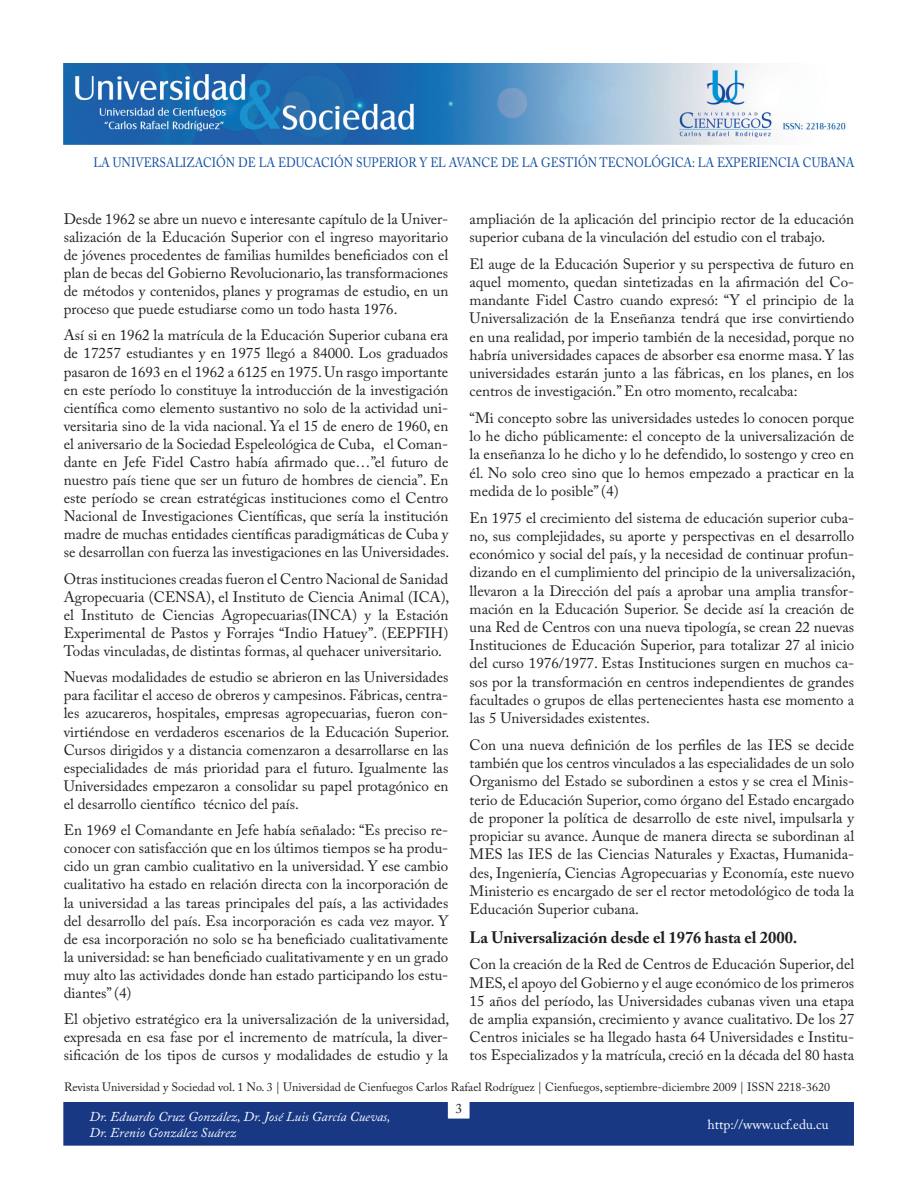
<style>
.page{position:relative;width:918px;height:1188px;background:#fff}
.page>*{position:absolute;margin:0;border:0;box-sizing:border-box;transform-origin:0 0}
.subtítulos{font:700 16.5px "Adobe Caslon Pro";color:#231f20}
.texto{font:15px/18px "Adobe Caslon Pro";color:#231f20;text-align:justify}
.t1{font:13.5px "Adobe Caslon Pro";color:#0d4da1;scale:.87 1}
.t2{font:italic 13.5px/16.2px "Adobe Caslon Pro";color:#fff}
.t3{font:13.5px "Adobe Caslon Pro";color:#fff}
.t4{font:13.5px "Adobe Caslon Pro";color:#231f20}
.t5{font:12px "Adobe Caslon Pro";color:#231f20}
</style>
<div class="page">
<img style="left:64px;top:64px;width:782px;height:80px">
<div style="left:64px;top:1103px;width:790px;height:42px;background:#183884"></div>
<p class="t1" style="left:94px;top:155px;width:876px">LA UNIVERSALIZACIÓN DE LA EDUCACIÓN SUPERIOR Y EL AVANCE DE LA GESTIÓN TECNOLÓGICA: LA EXPERIENCIA CUBANA</p>
<p class="texto" style="left:64px;top:209px;width:386px">Desde 1962 se abre un nuevo e interesante capítulo de la Univer&shy;salización de la Educación Superior con el ingreso mayoritario de jóvenes procedentes de familias humildes beneficiados con el plan de becas del Gobierno Revolucionario, las transformaciones de métodos y contenidos, planes y programas de estudio, en un proceso que puede estudiarse como un todo hasta 1976.</p>
<p class="texto" style="left:64px;top:326px;width:387px">Así si en 1962 la matrícula de la Educación Superior cubana era de 17257 estudiantes y en 1975 llegó a 84000. Los graduados pasaron de 1693 en el 1962 a 6125 en 1975. Un rasgo importante en este período lo constituye la introducción de la investigación científica como elemento sustantivo no solo de la actividad uni&shy;versitaria sino de la vida nacional. Ya el 15 de enero de 1960, en el aniversario de la Sociedad Espeleológica de Cuba, el Coman&shy;dante en Jefe Fidel Castro había afirmado que…”el futuro de nuestro país tiene que ser un futuro de hombres de ciencia”. En este período se crean estratégicas instituciones como el Centro Nacional de Investigaciones Científicas, que sería la institución madre de muchas entidades científicas paradigmáticas de Cuba y se desarrollan con fuerza las investigaciones en las Universidades.</p>
<p class="texto" style="left:64px;top:569px;width:387px">Otras instituciones creadas fueron el Centro Nacional de Sanidad Agropecuaria (CENSA), el Instituto de Ciencia Animal (ICA), el Instituto de Ciencias Agropecuarias(INCA) y la Estación Experimental de Pastos y Forrajes “Indio Hatuey”. (EEPFIH)<br>Todas vinculadas, de distintas formas, al quehacer universitario.</p>
<p class="texto" style="left:64px;top:668px;width:387px">Nuevas modalidades de estudio se abrieron en las Universidades para facilitar el acceso de obreros y campesinos. Fábricas, centra&shy;les azucareros, hospitales, empresas agropecuarias, fueron con&shy;virtiéndose en verdaderos escenarios de la Educación Superior.<br>Cursos dirigidos y a distancia comenzaron a desarrollarse en las especialidades de más prioridad para el futuro. Igualmente las Universidades empezaron a consolidar su papel protagónico en el desarrollo científico técnico del país.</p>
<p class="texto" style="left:64px;top:821px;width:386px">En 1969 el Comandante en Jefe había señalado: “Es preciso re&shy;conocer con satisfacción que en los últimos tiempos se ha produ&shy;cido un gran cambio cualitativo en la universidad. Y ese cambio cualitativo ha estado en relación directa con la incorporación de la universidad a las tareas principales del país, a las actividades del desarrollo del país. Esa incorporación es cada vez mayor. Y de esa incorporación no solo se ha beneficiado cualitativamente la universidad: se han beneficiado cualitativamente y en un grado muy alto las actividades donde han estado participando los estu&shy;diantes” (4)</p>
<p class="texto" style="left:64px;top:1010px;width:387px">El objetivo estratégico era la universalización de la universidad, expresada en esa fase por el incremento de matrícula, la diver&shy;sificación de los tipos de cursos y modalidades de estudio y la</p>
<p class="texto" style="left:470px;top:209px;width:386px">ampliación de la aplicación del principio rector de la educación superior cubana de la vinculación del estudio con el trabajo.</p>
<p class="texto" style="left:470px;top:254px;width:386px">El auge de la Educación Superior y su perspectiva de futuro en aquel momento, quedan sintetizadas en la afirmación del Co&shy;mandante Fidel Castro cuando expresó: “Y el principio de la Universalización de la Enseñanza tendrá que irse convirtiendo en una realidad, por imperio también de la necesidad, porque no habría universidades capaces de absorber esa enorme masa. Y las universidades estarán junto a las fábricas, en los planes, en los centros de investigación.” En otro momento, recalcaba:</p>
<p class="texto" style="left:470px;top:409px;width:386px">“Mi concepto sobre las universidades ustedes lo conocen porque lo he dicho públicamente: el concepto de la universalización de la enseñanza lo he dicho y lo he defendido, lo sostengo y creo en él. No solo creo sino que lo hemos empezado a practicar en la medida de lo posible” (4)</p>
<p class="texto" style="left:470px;top:508px;width:387px">En 1975 el crecimiento del sistema de educación superior cuba&shy;no, sus complejidades, su aporte y perspectivas en el desarrollo económico y social del país, y la necesidad de continuar profun&shy;dizando en el cumplimiento del principio de la universalización, llevaron a la Dirección del país a aprobar una amplia transfor&shy;mación en la Educación Superior. Se decide así la creación de una Red de Centros con una nueva tipología, se crean 22 nuevas Instituciones de Educación Superior, para totalizar 27 al inicio del curso 1976/1977. Estas Instituciones surgen en muchos ca&shy;sos por la transformación en centros independientes de grandes facultades o grupos de ellas pertenecientes hasta ese momento a las 5 Universidades existentes.</p>
<p class="texto" style="left:470px;top:736px;width:386px">Con una nueva definición de los perfiles de las IES se decide también que los centros vinculados a las especialidades de un solo Organismo del Estado se subordinen a estos y se crea el Minis&shy;terio de Educación Superior, como órgano del Estado encargado de proponer la política de desarrollo de este nivel, impulsarla y propiciar su avance. Aunque de manera directa se subordinan al MES las IES de las Ciencias Naturales y Exactas, Humanida&shy;des, Ingeniería, Ciencias Agropecuarias y Economía, este nuevo Ministerio es encargado de ser el rector metodológico de toda la Educación Superior cubana.</p>
<p class="subtítulos" style="left:470px;top:927px;width:329px">La Universalización desde el 1976 hasta el 2000.</p>
<p class="texto" style="left:470px;top:955px;width:386px">Con la creación de la Red de Centros de Educación Superior, del MES, el apoyo del Gobierno y el auge económico de los primeros 15 años del período, las Universidades cubanas viven una etapa de amplia expansión, crecimiento y avance cualitativo. De los 27<br>Centros iniciales se ha llegado hasta 64 Universidades e Institu&shy;tos Especializados y la matrícula, creció en la década del 80 hasta</p>
<p class="t5" style="left:64px;top:1079px;width:768px">Revista Universidad y Sociedad vol. 1 No. 3 | Universidad de Cienfuegos Carlos Rafael Rodríguez | Cienfuegos, septiembre-diciembre 2009 | ISSN 2218-3620</p>
<p class="t4" style="left:456px;top:1100px;width:8px">3</p>
<p class="t2" style="left:90px;top:1108px;width:303px">Dr. Eduardo Cruz González, Dr. José Luis García Cuevas,<br>Dr. Erenio González Suárez</p>
<p class="t3" style="left:708px;top:1117px;width:123px">http://www.ucf.edu.cu</p>
</div>
